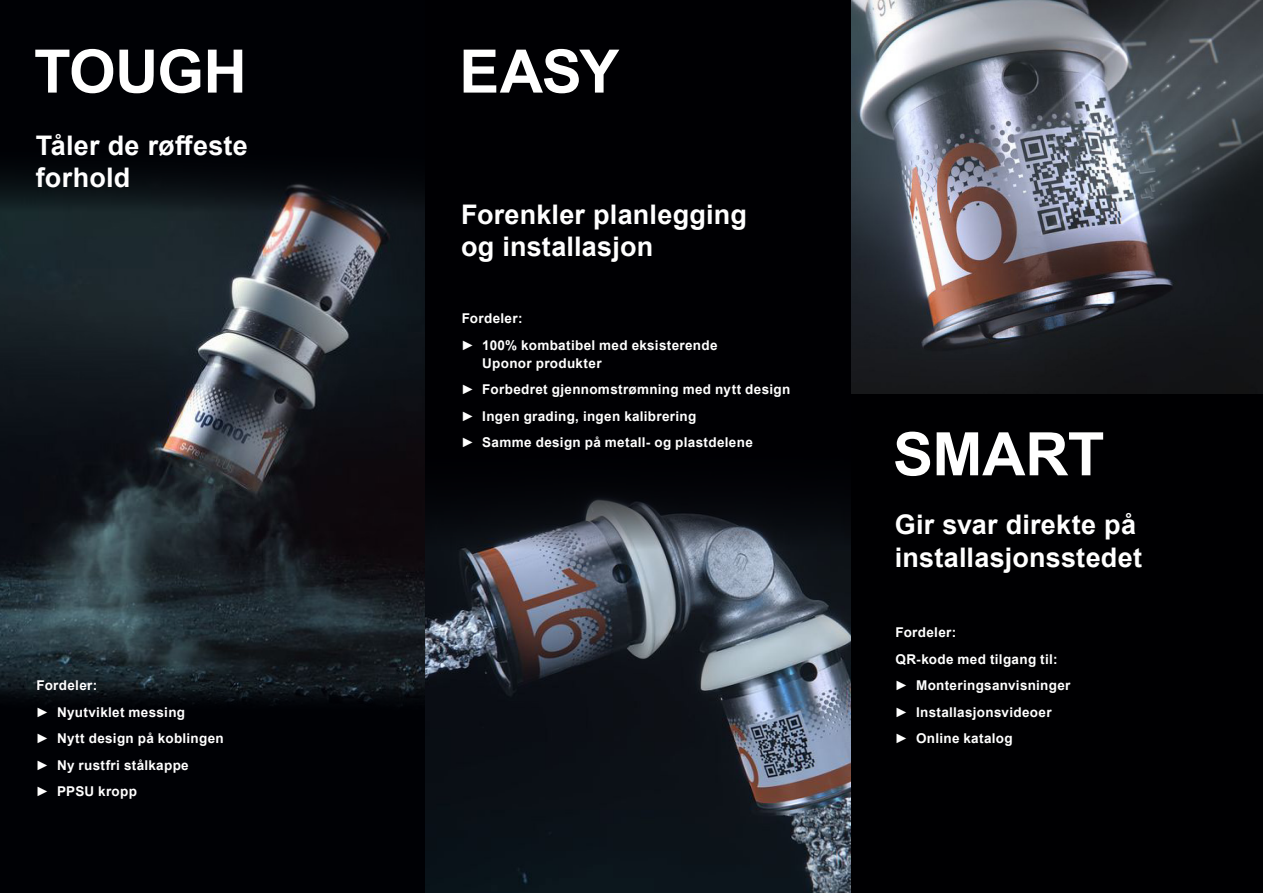
<style>
.page{position:relative;width:1263px;height:893px;background:#fff}
.page>*{position:absolute;margin:0;border:0;box-sizing:border-box;transform-origin:0 0}
.t1{font:700 60px "Arial";letter-spacing:-.01em;color:#fff}
.t2{font:700 27px/32.4px "Arial";letter-spacing:.01em;color:#fff}
.t3{font:700 13.5px/18px "Arial";letter-spacing:.025em;color:#fff}
</style>
<div class="page">
<div style="left:0;top:0;width:425px;height:893px;background:#000105"></div>
<img style="left:0;top:176px;width:425px;height:530px">
<div style="left:850px;top:0;width:413px;height:893px;background:#000002"></div>
<img style="left:851px;top:0;width:412px;height:393px">
<div style="left:425px;top:0;width:425px;height:893px;background:#000003"></div>
<img style="left:425px;top:495px;width:425px;height:398px">
<p class="t1" style="left:34px;top:29px;width:214px">TOUGH</p>
<p class="t2" style="left:36px;top:129px;width:214px">Tåler de røffeste forhold</p>
<p class="t3" style="left:37px;top:677px;width:62px">Fordeler:</p>
<p class="t3" style="left:36px;top:703px;width:151px">► Nyutviklet messing</p>
<p class="t3" style="left:36px;top:730px;width:190px">► Nytt design på koblingen</p>
<p class="t3" style="left:36px;top:756px;width:155px">► Ny rustfri stålkappe</p>
<p class="t3" style="left:36px;top:783px;width:103px">► PPSU kropp</p>
<p class="t1" style="left:459px;top:29px;width:162px">EASY</p>
<p class="t2" style="left:461px;top:198px;width:287px">Forenkler planlegging og installasjon</p>
<p class="t3" style="left:462px;top:310px;width:62px">Fordeler:</p>
<p class="t3" style="left:482px;top:336px;width:237px;text-indent:-21px">► 100% kombatibel med eksisterende<br>Uponor produkter</p>
<p class="t3" style="left:461px;top:381px;width:331px">► Forbedret gjennomstrømning med nytt design</p>
<p class="t3" style="left:461px;top:407px;width:237px">► Ingen grading, ingen kalibrering</p>
<p class="t3" style="left:461px;top:434px;width:293px">► Samme design på metall- og plastdelene</p>
<p class="t1" style="left:893px;top:412px;width:213px">SMART</p>
<p class="t2" style="left:895px;top:509px;width:243px">Gir svar direkte på</p>
<p class="t2" style="left:895px;top:541px;width:249px">installasjonsstedet</p>
<p class="t3" style="left:895px;top:623px;width:62px">Fordeler:</p>
<p class="t3" style="left:895px;top:650px;width:163px">QR-kode med tilgang til:</p>
<p class="t3" style="left:895px;top:676px;width:177px">► Monteringsanvisninger</p>
<p class="t3" style="left:895px;top:703px;width:158px">► Installasjonsvideoer</p>
<p class="t3" style="left:895px;top:729px;width:119px">► Online katalog</p>
</div>
